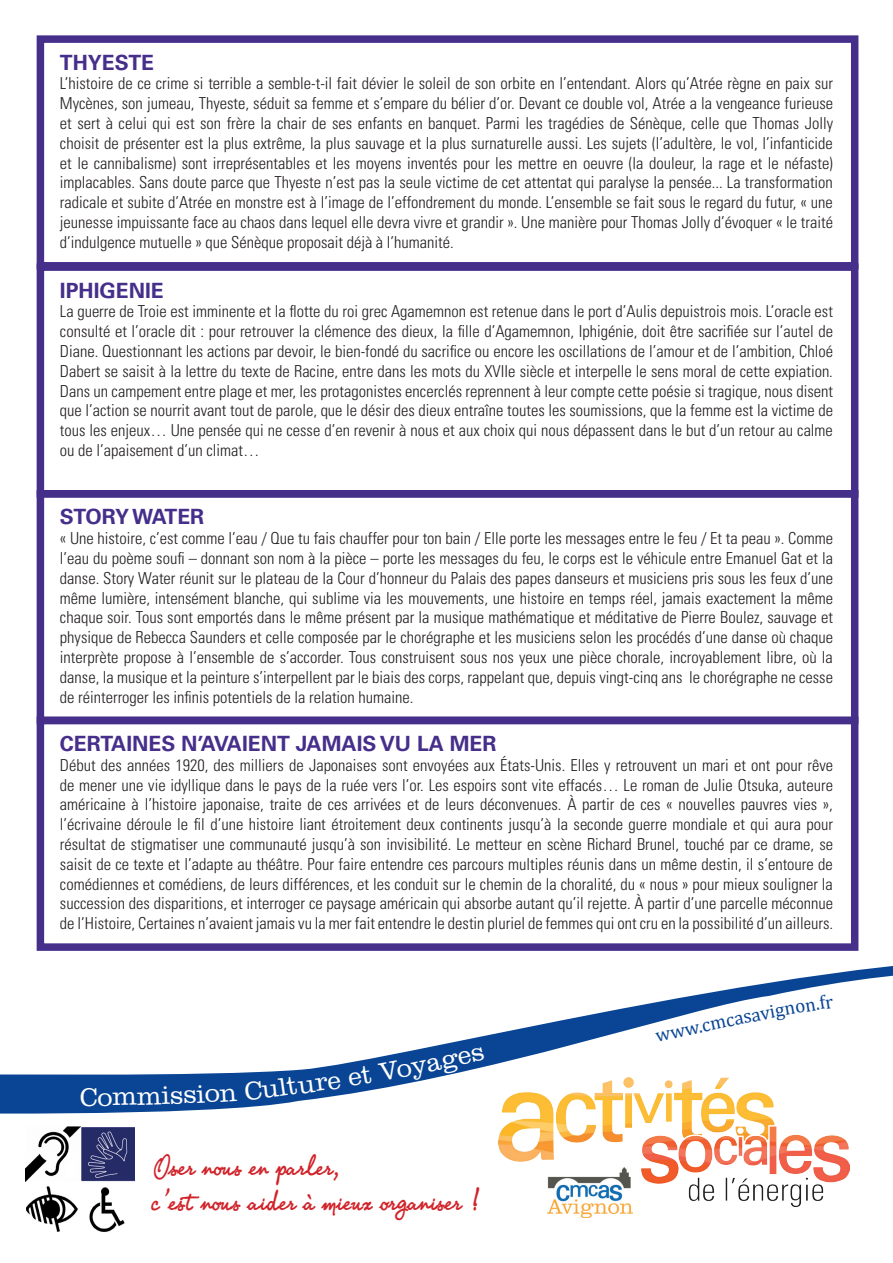
<style>
.page{position:relative;width:893px;height:1263px;background:#fff}
.page>*{position:absolute;margin:0;border:0;box-sizing:border-box;transform-origin:0 0}
.t1{font:29.85px/35.8px "PR8 Charade";color:#d1232a}
.t2{font:300 26.25px "Clarendon LT Std";color:#fff}
.t3{font:700 21px "Univers LT Std";color:#462e8b}
.t4{font:700 21px "Univers LT Std";letter-spacing:-.03em;color:#462e8b}
.t5{font:19.2px "Cambria";color:#094594}
.t6{font:300 condensed 16.5px/19.8px "Univers LT Std";color:#231f20;text-align:justify}
</style>
<div class="page">
<svg style="left:0;top:970px;width:893px;height:248px"></svg>
<img style="left:26px;top:1183px;width:53px;height:49px">
<img style="left:26px;top:1127px;width:108px;height:54px">
<img style="left:82px;top:1184px;width:51px;height:48px">
<img style="left:547px;top:1206px;width:86px;height:11px">
<img style="left:498px;top:1077px;width:352px;height:129px">
<div style="left:37px;top:35px;width:821px;height:234px;border:8px solid #462e8b"></div>
<div style="left:37px;top:263px;width:821px;height:234px;border:8px solid #462e8b"></div>
<div style="left:37px;top:490px;width:821px;height:234px;border:8px solid #462e8b"></div>
<div style="left:37px;top:717px;width:821px;height:234px;border:8px solid #462e8b"></div>
<svg style="left:81px;top:1088px;width:56px;height:18px"></svg>
<svg style="left:196px;top:1085px;width:41px;height:18px"></svg>
<svg style="left:245px;top:1065px;width:127px;height:35px"></svg>
<svg style="left:378px;top:1047px;width:107px;height:34px"></svg>
<svg style="left:655px;top:1027px;width:31px;height:15px"></svg>
<svg style="left:775px;top:1003px;width:30px;height:18px"></svg>
<p class="t3" style="left:60px;top:50px;width:96px">THYESTE</p>
<p class="t6" style="left:60px;top:74px;width:775px">L’histoire de ce crime si terrible a semble-t-il fait dévier le soleil de son orbite en l’entendant. Alors qu’Atrée règne en paix sur Mycènes, son jumeau, Thyeste, séduit sa femme et s’empare du bélier d’or. Devant ce double vol, Atrée a la vengeance furieuse et sert à celui qui est son frère la chair de ses enfants en banquet. Parmi les tragédies de Sénèque, celle que Thomas Jolly choisit de présenter est la plus extrême, la plus sauvage et la plus surnaturelle aussi. Les sujets (l’adultère, le vol, l’infanticide et le cannibalisme) sont irreprésentables et les moyens inventés pour les mettre en oeuvre (la douleur, la rage et le néfaste) implacables. Sans doute parce que Thyeste n’est pas la seule victime de cet attentat qui paralyse la pensée... La transformation radicale et subite d’Atrée en monstre est à l’image de l’effondrement du monde. L’ensemble se fait sous le regard du futur, « une jeunesse impuissante face au chaos dans lequel elle devra vivre et grandir ». Une manière pour Thomas Jolly d’évoquer « le traité d’indulgence mutuelle » que Sénèque proposait déjà à l’humanité.</p>
<p class="t3" style="left:60px;top:278px;width:105px">IPHIGENIE</p>
<p class="t6" style="left:60px;top:302px;width:775px">La guerre de Troie est imminente et la flotte du roi grec Agamemnon est retenue dans le port d’Aulis depuistrois mois. L’oracle est consulté et l’oracle dit : pour retrouver la clémence des dieux, la fille d’Agamemnon, Iphigénie, doit être sacrifiée sur l’autel de Diane. Questionnant les actions par devoir, le bien-fondé du sacrifice ou encore les oscillations de l’amour et de l’ambition, Chloé Dabert se saisit à la lettre du texte de Racine, entre dans les mots du XVIIe siècle et interpelle le sens moral de cette expiation.<br>Dans un campement entre plage et mer, les protagonistes encerclés reprennent à leur compte cette poésie si tragique, nous disent que l’action se nourrit avant tout de parole, que le désir des dieux entraîne toutes les soumissions, que la femme est la victime de tous les enjeux… Une pensée qui ne cesse d’en revenir à nous et aux choix qui nous dépassent dans le but d’un retour au calme ou de l’apaisement d’un climat…</p>
<p class="t4" style="left:60px;top:505px;width:146px">STORY WATER</p>
<p class="t6" style="left:60px;top:528px;width:775px">« Une histoire, c’est comme l’eau / Que tu fais chauffer pour ton bain / Elle porte les messages entre le feu / Et ta peau ». Comme l’eau du poème soufi – donnant son nom à la pièce – porte les messages du feu, le corps est le véhicule entre Emanuel Gat et la danse. Story Water réunit sur le plateau de la Cour d’honneur du Palais des papes danseurs et musiciens pris sous les feux d’une même lumière, intensément blanche, qui sublime via les mouvements, une histoire en temps réel, jamais exactement la même chaque soir. Tous sont emportés dans le même présent par la musique mathématique et méditative de Pierre Boulez, sauvage et physique de Rebecca Saunders et celle composée par le chorégraphe et les musiciens selon les procédés d’une danse où chaque interprète propose à l’ensemble de s’accorder. Tous construisent sous nos yeux une pièce chorale, incroyablement libre, où la danse, la musique et la peinture s’interpellent par le biais des corps, rappelant que, depuis vingt-cinq ans le chorégraphe ne cesse de réinterroger les infinis potentiels de la relation humaine.</p>
<p class="t3" style="left:60px;top:731px;width:438px">CERTAINES N’AVAIENT JAMAIS VU LA MER</p>
<p class="t6" style="left:60px;top:755px;width:775px">Début des années 1920, des milliers de Japonaises sont envoyées aux États-Unis. Elles y retrouvent un mari et ont pour rêve de mener une vie idyllique dans le pays de la ruée vers l’or. Les espoirs sont vite effacés… Le roman de Julie Otsuka, auteure américaine à l’histoire japonaise, traite de ces arrivées et de leurs déconvenues. À partir de ces « nouvelles pauvres vies », l’écrivaine déroule le fil d’une histoire liant étroitement deux continents jusqu’à la seconde guerre mondiale et qui aura pour résultat de stigmatiser une communauté jusqu’à son invisibilité. Le metteur en scène Richard Brunel, touché par ce drame, se saisit de ce texte et l’adapte au théâtre. Pour faire entendre ces parcours multiples réunis dans un même destin, il s’entoure de comédiennes et comédiens, de leurs différences, et les conduit sur le chemin de la choralité, du « nous » pour mieux souligner la succession des disparitions, et interroger ce paysage américain qui absorbe autant qu’il rejette. À partir d’une parcelle méconnue de l’Histoire, Certaines n’avaient jamais vu la mer fait entendre le destin pluriel de femmes qui ont cru en la possibilité d’un ailleurs.</p>
<h2 class="t2" style="left:136px;top:1081px;width:61px;rotate:-2deg">miss</h2>
<h1 class="t1" style="left:151px;top:1147px;width:329px">Oser nous en parler,<br>c’est nous aider à mieux organiser !</h1>
<p class="t5" style="left:732px;top:1007px;width:43px;rotate:-11deg">asavi</p>
<p class="t5" style="left:682px;top:1018px;width:52px;rotate:-12deg">w.cmc</p>
<p class="t5" style="left:803px;top:994px;width:30px;rotate:-9deg">n.fr</p>
</div>
